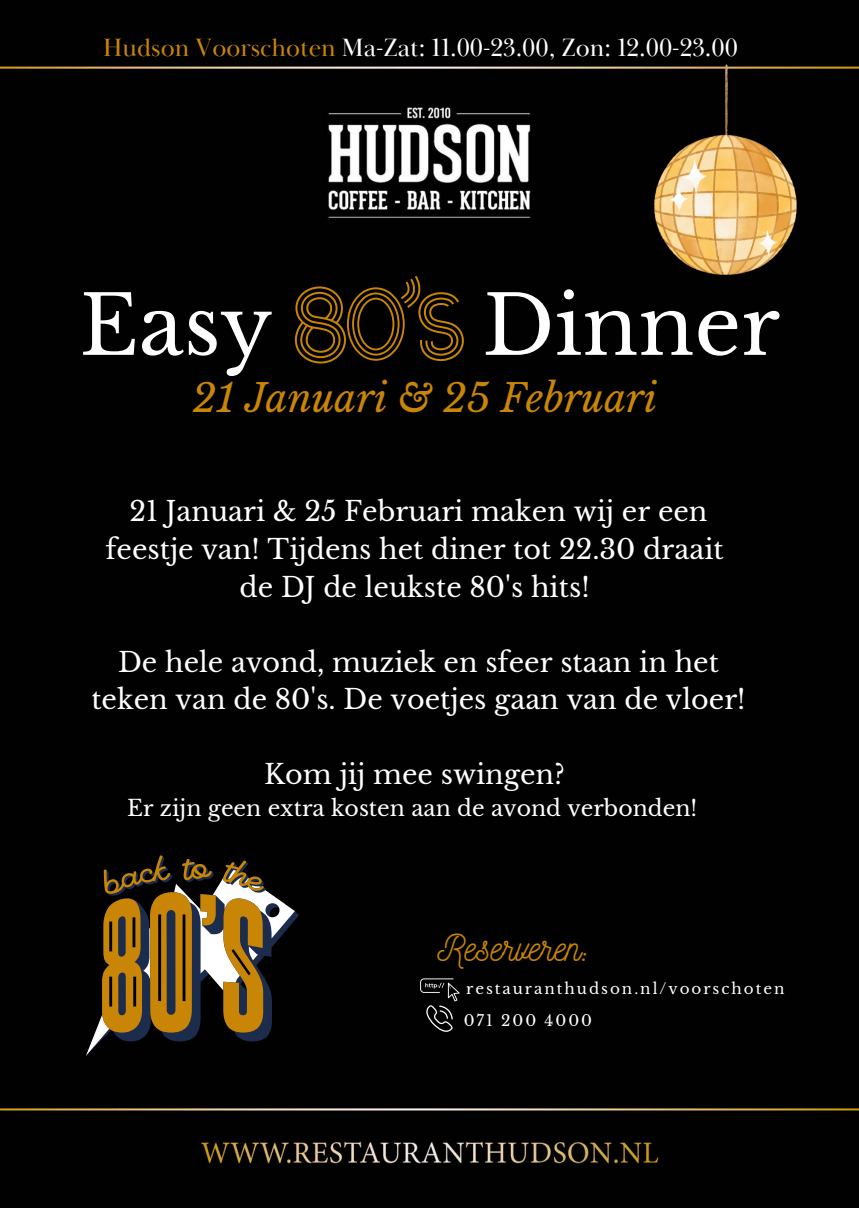
<style>
.page{position:relative;width:859px;height:1208px;background:#fff}
.page>*{position:absolute;margin:0;border:0;box-sizing:border-box;transform-origin:0 0}
.t1{font:81.3px "Libre Baskerville";color:#fff}
.t2{font:italic 38.3px "Libre Baskerville";color:#c98606}
.t3{font:37.2px "Nickainley";color:#c98606}
.t4{font:27px/37.5px "Libre Baskerville";color:#fff;text-align:center}
.t5{font:25.8px "Baskerville Display PT";color:#fff}
.t6{font:22px "Libre Baskerville";color:#fff}
.t7{font:15.2px "Libre Baskerville";letter-spacing:.13em;color:#fff}
.t8{font:15.1px "Libre Baskerville";letter-spacing:.13em;color:#fff}
.s1{color:#c98606}
</style>
<div class="page">
<div style="left:0;top:0;width:859px;height:1207px;background:#010101"></div>
<img style="left:654px;top:64px;width:142px;height:211px">
<svg style="left:295px;top:276px;width:169px;height:87px"></svg>
<svg style="left:86px;top:855px;width:209px;height:200px"></svg>
<svg style="left:420px;top:978px;width:40px;height:53px"></svg>
<p class="t5" style="left:103px;top:32px;width:636px"><span class="s1">Hudson Voorschoten</span> Ma-Zat: 11.00-23.00, Zon: 12.00-23.00</p>
<h1 class="t1" style="left:79px;top:276px;width:195px">Easy</h1>
<h1 class="t1" style="left:483px;top:276px;width:299px">Dinner</h1>
<h2 class="t2" style="left:192px;top:375px;width:466px">21 Januari &amp; 25 Februari</h2>
<p class="t4" style="left:105px;top:493px;width:620px">21 Januari &amp; 25 Februari maken wij er een feestje van! Tijdens het diner tot 22.30 draait de DJ de leukste 80's hits!</p>
<p class="t4" style="left:91px;top:643px;width:655px">De hele avond, muziek en sfeer staan in het teken van de 80's. De voetjes gaan van de vloer!</p>
<p class="t4" style="left:264px;top:756px;width:302px">Kom jij mee swingen?</p>
<p class="t6" style="left:127px;top:795px;width:572px">Er zijn geen extra kosten aan de avond verbonden!</p>
<h3 class="t3" style="left:437px;top:923px;width:155px">Reserveren:</h3>
<p class="t8" style="left:466px;top:979px;width:320px">restauranthudson.nl/voorschoten</p>
<p class="t7" style="left:464px;top:1011px;width:130px">071 200 4000</p>
</div>
